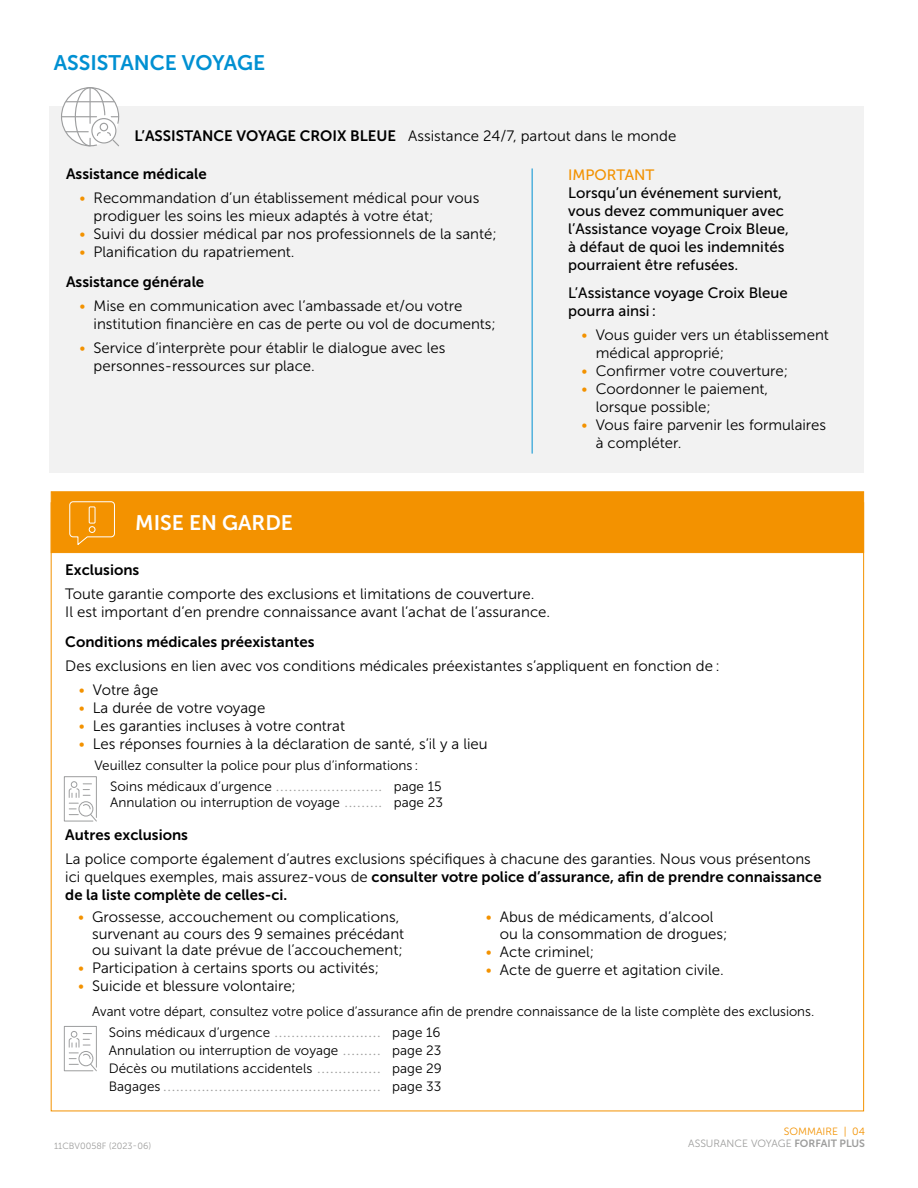
<style>
.page{position:relative;width:918px;height:1188px;background:#fff}
.page>*{position:absolute;margin:0;border:0;box-sizing:border-box;transform-origin:0 0}
.t1{font:21px "Museo Sans 700";color:#0090d2}
.t2{font:21px "Museo Sans 700";color:#fff}
.t3{font:15px/18px "Museo Sans 300";color:#000}
.t4{font:15px/18px "Museo Sans 700";color:#000}
.t5{font:15px/18px "Museo Sans 500";color:#000}
.t6{font:15px "Museo Sans 500";color:#f39200}
.t7{font:13.5px/21px "Museo Sans 300";color:#000}
.t8{font:10.5px/12px "Museo Sans 300";color:#9d9d9c;text-align:right}
.t9{font:9.3px "Monaco";color:#9d9d9c}
.t10{font:9px "Museo Sans 300";color:#9d9d9c}
.s1{font-family:"Museo Sans 700"}
.s2{color:#f39200}
.s3{font-family:"Monaco";font-size:9.3px;color:#9d9d9c}
.s4{font-family:"Museo Sans 300"}
.s5{font-family:"Museo Sans 300";font-size:13.5px;color:#000}
</style>
<div class="page">
<div style="left:50px;top:106px;width:814px;height:366px;background:#f2f2f2"></div>
<svg style="left:61px;top:87px;width:59px;height:60px"></svg>
<svg style="left:63px;top:1026px;width:34px;height:46px"></svg>
<svg style="left:63px;top:776px;width:34px;height:46px"></svg>
<hr style="left:532px;top:168px;width:1px;height:286px;background:#0090d2">
<div style="left:51px;top:491px;width:813px;height:62px;background:#f39200;border:1px solid #f39200"></div>
<svg style="left:69px;top:501px;width:46px;height:44px"></svg>
<div style="left:89px;top:526px;width:7px;height:7px;border:1px solid #fff;border-radius:50%"></div>
<div style="left:89px;top:506px;width:7px;height:18px;border:1px solid #fff"></div>
<h1 class="t1" style="left:54px;top:51px;width:213px">ASSISTANCE VOYAGE</h1>
<p class="t3" style="left:135px;top:126px;width:543px"><span class="s1">L’ASSISTANCE VOYAGE CROIX BLEUE</span> Assistance 24/7, partout dans le monde</p>
<p class="t4" style="left:66px;top:165px;width:142px">Assistance médicale</p>
<p class="t3" style="left:94px;top:189px;width:387px;text-indent:-14px"><span class="s2">•</span> Recommandation d’un établissement médical pour vous prodiguer les soins les mieux adaptés à votre état;</p>
<p class="t3" style="left:80px;top:225px;width:419px"><span class="s2">•</span> Suivi du dossier médical par nos professionnels de la santé;</p>
<p class="t3" style="left:80px;top:243px;width:217px"><span class="s2">•</span> Planification du rapatriement.</p>
<p class="t4" style="left:66px;top:273px;width:140px">Assistance générale</p>
<p class="t3" style="left:94px;top:297px;width:404px;text-indent:-14px"><span class="s2">•</span> Mise en communication avec l’ambassade et/ou votre institution financière en cas de perte ou vol de documents;</p>
<p class="t3" style="left:94px;top:339px;width:353px;text-indent:-14px"><span class="s2">•</span> Service d’interprète pour établir le dialogue avec les personnes-ressources sur place.</p>
<h1 class="t2" style="left:135px;top:511px;width:159px">MISE EN GARDE</h1>
<p class="t6" style="left:568px;top:166px;width:88px">IMPORTANT</p>
<p class="t5" style="left:568px;top:184px;width:222px">Lorsqu’un événement survient, vous devez communiquer avec l’Assistance voyage Croix Bleue, à défaut de quoi les indemnités pourraient être refusées.</p>
<p class="t5" style="left:568px;top:284px;width:221px">L’Assistance voyage Croix Bleue pourra ainsi :</p>
<p class="t3" style="left:596px;top:326px;width:235px;text-indent:-14px"><span class="s2">•</span> Vous guider vers un établissement médical approprié;</p>
<p class="t3" style="left:582px;top:362px;width:208px"><span class="s2">•</span> Confirmer votre couverture;</p>
<p class="t3" style="left:596px;top:380px;width:174px;text-indent:-14px"><span class="s2">•</span> Coordonner le paiement, lorsque possible;</p>
<p class="t3" style="left:596px;top:416px;width:232px;text-indent:-14px"><span class="s2">•</span> Vous faire parvenir les formulaires à compléter.</p>
<p class="t4" style="left:65px;top:561px;width:76px">Exclusions</p>
<p class="t3" style="left:65px;top:585px;width:486px">Toute garantie comporte des exclusions et limitations de couverture.<br>Il est important d’en prendre connaissance avant l’achat de l’assurance.</p>
<p class="t4" style="left:65px;top:633px;width:251px">Conditions médicales préexistantes</p>
<p class="t3" style="left:65px;top:657px;width:656px">Des exclusions en lien avec vos conditions médicales préexistantes s’appliquent en fonction de :</p>
<p class="t3" style="left:79px;top:681px;width:81px"><span class="s2">•</span> Votre âge</p>
<p class="t3" style="left:79px;top:699px;width:188px"><span class="s2">•</span> La durée de votre voyage</p>
<p class="t3" style="left:79px;top:717px;width:268px"><span class="s2">•</span> Les garanties incluses à votre contrat</p>
<p class="t3" style="left:79px;top:735px;width:410px"><span class="s2">•</span> Les réponses fournies à la déclaration de santé, s’il y a lieu</p>
<p class="t7" style="left:110px;top:755px;width:333px;text-indent:-16px">Veuillez consulter la police pour plus d’informations :<br>Soins médicaux d’urgence <span class="s3">.........................</span> page 15</p>
<p class="t7" style="left:110px;top:792px;width:334px">Annulation ou interruption de voyage <span class="s3">.........</span> page 23</p>
<p class="t4" style="left:65px;top:826px;width:124px">Autres exclusions</p>
<p class="t3" style="left:65px;top:850px;width:747px">La police comporte également d’autres exclusions spécifiques à chacune des garanties. Nous vous présentons</p>
<p class="t4" style="left:65px;top:868px;width:758px"><span class="s4">ici quelques exemples, mais assurez-vous de</span> consulter votre police d’assurance, afin de prendre connaissance de la liste complète de celles-ci.</p>
<p class="t3" style="left:92px;top:909px;width:314px;line-height:16.5px;text-indent:-14px"><span class="s2">•</span> Grossesse, accouchement ou complications, survenant au cours des 9 semaines précédant ou suivant la date prévue de l’accouchement;</p>
<p class="t3" style="left:78px;top:959px;width:303px"><span class="s2">•</span> Participation à certains sports ou activités;</p>
<p class="t3" style="left:78px;top:977px;width:219px"><span class="s2">•</span> Suicide et blessure volontaire;</p>
<p class="t3" style="left:500px;top:909px;width:229px;line-height:16.5px;text-indent:-14px"><span class="s2">•</span> Abus de médicaments, d’alcool ou la consommation de drogues;</p>
<p class="t3" style="left:486px;top:943px;width:110px"><span class="s2">•</span> Acte criminel;</p>
<p class="t3" style="left:486px;top:961px;width:239px"><span class="s2">•</span> Acte de guerre et agitation civile.</p>
<p class="t7" style="left:109px;top:1001px;width:707px;text-indent:-17px">Avant votre départ, consultez votre police d’assurance afin de prendre connaissance de la liste complète des exclusions.<br>Soins médicaux d’urgence <span class="s3">.........................</span> page 16</p>
<p class="t7" style="left:109px;top:1041px;width:335px;line-height:18px">Annulation ou interruption de voyage <span class="s3">.........</span> page 23<br>Décès ou mutilations accidentels <span class="s3">...............</span> page 29</p>
<p class="t9" style="left:109px;top:1079px;width:334px"><span class="s5">Bagages</span> ................................................... <span class="s5">page 33</span></p>
<p class="t10" style="left:54px;top:1141px;width:99px">11CBV0058F (2023-06)</p>
<p class="t8" style="left:688px;top:1126px;width:178px"><span class="s2">SOMMAIRE | 04<br></span>ASSURANCE VOYAGE <span class="s1">FORFAIT PLUS</span></p>
</div>
